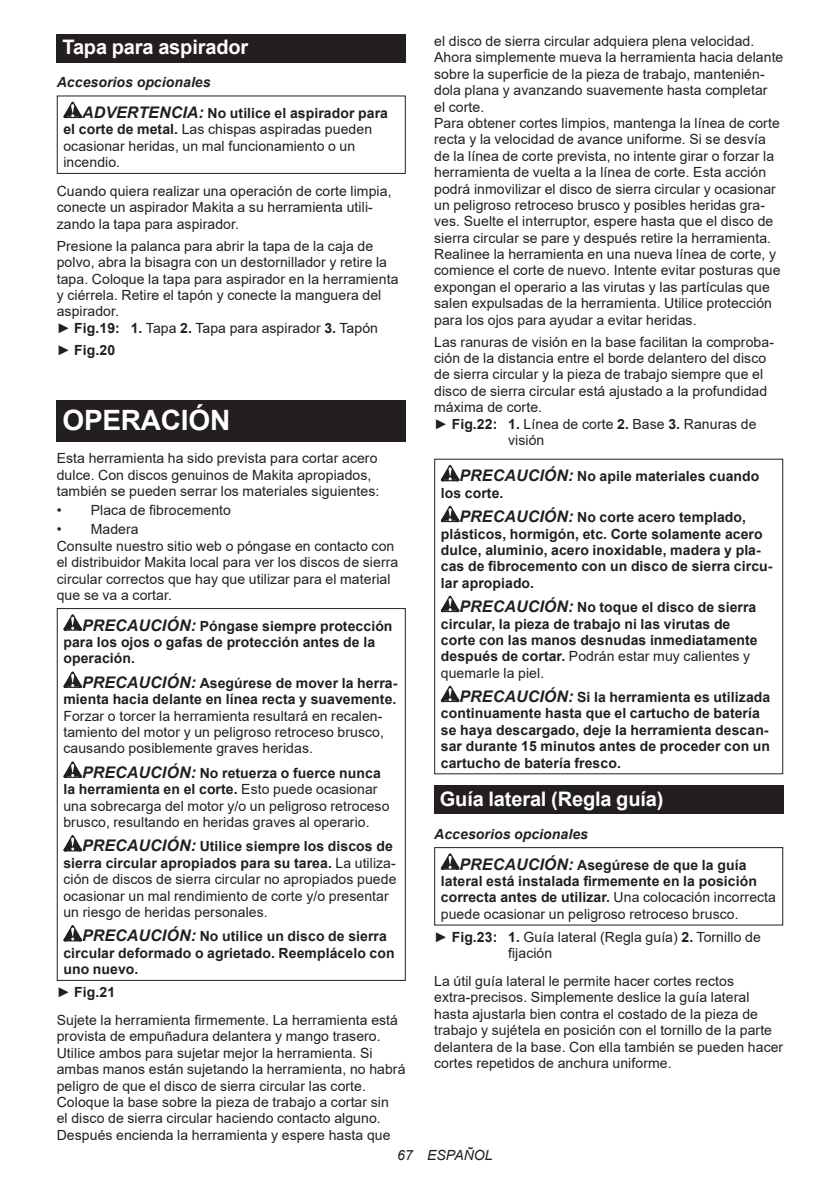
<style>
.page{position:relative;width:840px;height:1191px;background:#fff}
.page>*{position:absolute;margin:0;border:0;box-sizing:border-box;transform-origin:0 0}
.t1{font:700 28px "Arial";letter-spacing:-.01em;color:#fff}
.t2{font:700 20px "Arial";letter-spacing:-.01em;color:#fff}
.t3{font:14px/16.4px "Arial";letter-spacing:.005em;color:#231f20}
.t4{font:700 14px/16.4px "Arial";letter-spacing:.005em;color:#231f20}
.t5{font:italic 700 14px/30.6px "Arial";letter-spacing:.005em;color:#231f20}
.t6{font:italic 14px "Arial";letter-spacing:.005em;color:#231f20}
.s1{font-style:italic}
.s2{font-style:italic;font-size:16px}
.s3{font-weight:700}
.s4{font-weight:400}
.s5{font-weight:700;font-style:italic;font-size:16px}
.s6{font-size:16px}
.s7{font-style:normal}
</style>
<div class="page">
<div style="left:57px;top:34px;width:348px;height:29px;background:#231f20"></div>
<svg style="left:63px;top:102px;width:19px;height:16px"></svg>
<div style="left:57px;top:95px;width:348px;height:79px;border:1px solid #231f20"></div>
<div style="left:57px;top:400px;width:348px;height:41px;background:#231f20"></div>
<svg style="left:63px;top:614px;width:19px;height:16px"></svg>
<svg style="left:63px;top:671px;width:19px;height:17px"></svg>
<svg style="left:63px;top:761px;width:19px;height:17px"></svg>
<svg style="left:63px;top:835px;width:19px;height:16px"></svg>
<svg style="left:63px;top:925px;width:19px;height:16px"></svg>
<div style="left:57px;top:608px;width:348px;height:373px;border:1px solid #231f20"></div>
<svg style="left:440px;top:465px;width:19px;height:16px"></svg>
<svg style="left:440px;top:506px;width:19px;height:16px"></svg>
<svg style="left:440px;top:596px;width:19px;height:16px"></svg>
<svg style="left:440px;top:685px;width:19px;height:17px"></svg>
<div style="left:434px;top:785px;width:348px;height:29px;background:#231f20"></div>
<svg style="left:440px;top:853px;width:19px;height:16px"></svg>
<div style="left:434px;top:847px;width:348px;height:78px;border:1px solid #231f20"></div>
<h2 class="t2" style="left:62px;top:33px;width:187px">Tapa para aspirador</h2>
<p class="t4" style="left:82px;top:67px;width:307px;line-height:30.6px;text-indent:-25px"><span class="s1">Accesorios opcionales<br></span><span class="s2">ADVERTENCIA:</span> No utilice el aspirador para</p>
<p class="t3" style="left:63px;top:121px;width:310px"><span class="s3">el corte de metal.</span> Las chispas aspiradas pueden ocasionar heridas, un mal funcionamiento o un incendio.</p>
<p class="t3" style="left:57px;top:183px;width:336px">Cuando quiera realizar una operación de corte limpia, conecte un aspirador Makita a su herramienta utili&shy;zando la tapa para aspirador.</p>
<p class="t3" style="left:57px;top:238px;width:343px">Presione la palanca para abrir la tapa de la caja de polvo, abra la bisagra con un destornillador y retire la tapa. Coloque la tapa para aspirador en la herramienta y ciérrela. Retire el tapón y conecte la manguera del aspirador.<br>► <span class="s3">Fig.19: 1.</span> Tapa <span class="s3">2.</span> Tapa para aspirador <span class="s3">3.</span> Tapón</p>
<p class="t4" style="left:57px;top:342px;width:60px"><span class="s4">►</span> Fig.20</p>
<h1 class="t1" style="left:62px;top:400px;width:169px">OPERACIÓN</h1>
<p class="t3" style="left:57px;top:450px;width:324px">Esta herramienta ha sido prevista para cortar acero dulce. Con discos genuinos de Makita apropiados, también se pueden serrar los materiales siguientes:</p>
<p class="t3" style="left:57px;top:502px;width:176px">• Placa de fibrocemento</p>
<p class="t3" style="left:57px;top:521px;width:343px">• Madera<br>Consulte nuestro sitio web o póngase en contacto con el distribuidor Makita local para ver los discos de sierra circular correctos que hay que utilizar para el material que se va a cortar.</p>
<p class="t4" style="left:63px;top:617px;width:330px;text-indent:19px"><span class="s2">PRECAUCIÓN:</span> Póngase siempre protección para los ojos o gafas de protección antes de la operación.</p>
<p class="t4" style="left:63px;top:675px;width:335px;text-align:right"><span class="s2">PRECAUCIÓN:</span> Asegúrese de mover la herra&shy;mienta hacia delante en línea recta y suavemente.</p>
<p class="t3" style="left:63px;top:707px;width:322px;text-align:justify">Forzar o torcer la herramienta resultará en recalen&shy;tamiento del motor y un peligroso retroceso brusco, causando posiblemente graves heridas.</p>
<p class="t3" style="left:63px;top:764px;width:327px;text-indent:19px"><span class="s5">PRECAUCIÓN:</span> <span class="s3">No retuerza o fuerce nunca la herramienta en el corte.</span> Esto puede ocasionar una sobrecarga del motor y/o un peligroso retroceso brusco, resultando en heridas graves al operario.</p>
<p class="t3" style="left:63px;top:838px;width:334px;text-indent:19px"><span class="s5">PRECAUCIÓN:</span> <span class="s3">Utilice siempre los discos de sierra circular apropiados para su tarea.</span> La utiliza&shy;ción de discos de sierra circular no apropiados puede ocasionar un mal rendimiento de corte y/o presentar un riesgo de heridas personales.</p>
<p class="t4" style="left:63px;top:928px;width:332px;text-indent:19px"><span class="s2">PRECAUCIÓN:</span> No utilice un disco de sierra circular deformado o agrietado. Reemplácelo con uno nuevo.</p>
<p class="t3" style="left:57px;top:978px;width:342px;line-height:27.8px">► <span class="s3">Fig.21<br></span>Sujete la herramienta firmemente. La herramienta está</p>
<p class="t3" style="left:57px;top:1028px;width:350px">provista de empuñadura delantera y mango trasero.<br>Utilice ambos para sujetar mejor la herramienta. Si ambas manos están sujetando la herramienta, no habrá peligro de que el disco de sierra circular las corte.<br>Coloque la base sobre la pieza de trabajo a cortar sin<br>el disco de sierra circular haciendo contacto alguno.<br>Después encienda la herramienta y espere hasta que</p>
<p class="t3" style="left:434px;top:33px;width:350px">el disco de sierra circular adquiera plena velocidad.<br>Ahora simplemente mueva la herramienta hacia delante sobre la superficie de la pieza de trabajo, mantenién&shy;dola plana y avanzando suavemente hasta completar<br>el corte.<br>Para obtener cortes limpios, mantenga la línea de corte recta y la velocidad de avance uniforme. Si se desvía de la línea de corte prevista, no intente girar o forzar la herramienta de vuelta a la línea de corte. Esta acción podrá inmovilizar el disco de sierra circular y ocasionar un peligroso retroceso brusco y posibles heridas gra&shy;ves. Suelte el interruptor, espere hasta que el disco de sierra circular se pare y después retire la herramienta.<br>Realinee la herramienta en una nueva línea de corte, y comience el corte de nuevo. Intente evitar posturas que expongan el operario a las virutas y las partículas que salen expulsadas de la herramienta. Utilice protección para los ojos para ayudar a evitar heridas.</p>
<p class="t3" style="left:434px;top:333px;width:341px">Las ranuras de visión en la base facilitan la comproba-</p>
<p class="t3" style="left:434px;top:350px;width:333px">ción de la distancia entre el borde delantero del disco</p>
<p class="t3" style="left:434px;top:366px;width:330px">de sierra circular y la pieza de trabajo siempre que el</p>
<p class="t3" style="left:434px;top:382px;width:334px">disco de sierra circular está ajustado a la profundidad</p>
<p class="t3" style="left:434px;top:399px;width:109px">máxima de corte.</p>
<p class="t3" style="left:434px;top:415px;width:324px">► <span class="s3">Fig.22: 1.</span> Línea de corte <span class="s3">2.</span> Base <span class="s3">3.</span> Ranuras de</p>
<p class="t3" style="left:508px;top:432px;width:38px">visión</p>
<p class="t4" style="left:440px;top:468px;width:320px;text-indent:19px"><span class="s2">PRECAUCIÓN:</span> No apile materiales cuando los corte.</p>
<p class="t4" style="left:440px;top:509px;width:333px;text-indent:19px"><span class="s2">PRECAUCIÓN:</span> No corte acero templado, plásticos, hormigón, etc. Corte solamente acero dulce, aluminio, acero inoxidable, madera y pla&shy;cas de fibrocemento con un disco de sierra circu&shy;lar apropiado.</p>
<p class="t4" style="left:440px;top:599px;width:318px;text-indent:19px"><span class="s2">PRECAUCIÓN:</span> No toque el disco de sierra circular, la pieza de trabajo ni las virutas de corte con las manos desnudas inmediatamente después de cortar. <span class="s4">Podrán estar muy calientes y quemarle la piel.</span></p>
<p class="t4" style="left:440px;top:689px;width:331px;text-indent:19px"><span class="s2">PRECAUCIÓN:</span> Si la herramienta es utilizada continuamente hasta que el cartucho de batería se haya descargado, deje la herramienta descan&shy;sar durante 15 minutos antes de proceder con un cartucho de batería fresco.</p>
<h2 class="t2" style="left:439px;top:784px;width:225px">Guía lateral (Regla guía)</h2>
<p class="t5" style="left:459px;top:819px;width:288px;text-indent:-25px">Accesorios opcionales<br><span class="s6">PRECAUCIÓN:</span> <span class="s7">Asegúrese de que la guía</span></p>
<p class="t4" style="left:440px;top:873px;width:336px">lateral está instalada firmemente en la posición correcta antes de utilizar. <span class="s4">Una colocación incorrecta puede ocasionar un peligroso retroceso brusco.</span></p>
<p class="t3" style="left:508px;top:928px;width:254px;text-indent:-74px">► <span class="s3">Fig.23: 1.</span> Guía lateral (Regla guía) <span class="s3">2.</span> Tornillo de fijación</p>
<p class="t3" style="left:434px;top:972px;width:350px">La útil guía lateral le permite hacer cortes rectos extra-precisos. Simplemente deslice la guía lateral hasta ajustarla bien contra el costado de la pieza de trabajo y sujétela en posición con el tornillo de la parte delantera de la base. Con ella también se pueden hacer cortes repetidos de anchura uniforme.</p>
<p class="t6" style="left:397px;top:1146px;width:97px">67 ESPAÑOL</p>
</div>
